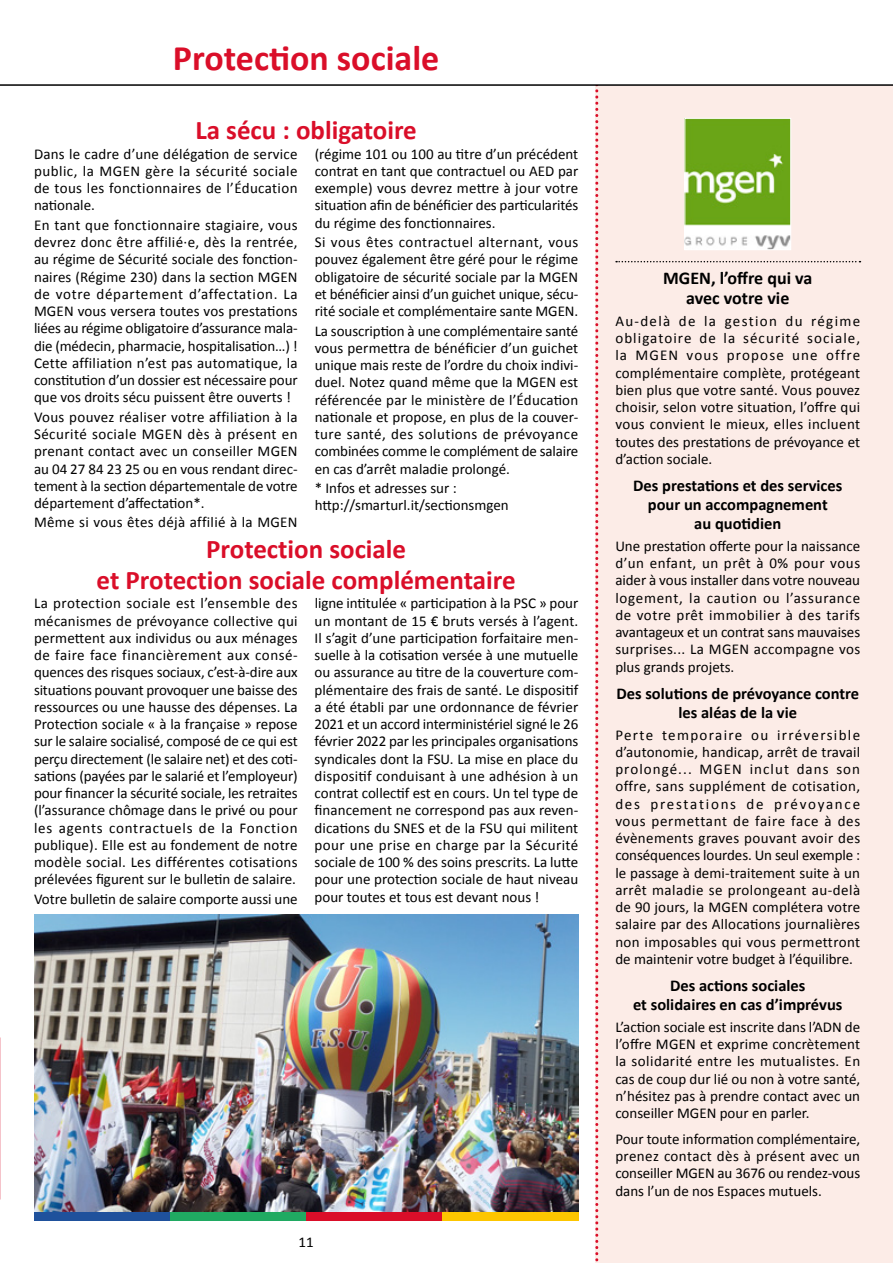
<style>
.page{position:relative;width:893px;height:1263px;background:#fff}
.page>*{position:absolute;margin:0;border:0;box-sizing:border-box;transform-origin:0 0}
.t1{font:700 36px "Calibri";color:#da0e29}
.t2{font:700 27px/31px "Calibri";color:#da0e29;text-align:center}
.t3{font:700 18px/20.7px "Calibri";color:#000;text-align:center}
.t4{font:700 16.5px/18.9px "Calibri";color:#000;text-align:center}
.t5{font:15px/17.2px "Calibri";color:#000;text-align:justify}
.t6{font:15px "Calibri";letter-spacing:.02em;color:#000}
</style>
<div class="page">
<div style="left:595px;top:0;width:298px;height:1263px;background:#fcece7"></div>
<img style="left:686px;top:120px;width:103px;height:128px">
<div style="left:684px;top:118px;width:107px;height:132px;border:1px solid #fff"></div>
<svg style="left:616px;top:261px;width:244px;height:1px"></svg>
<svg style="left:595px;top:86px;width:3px;height:1176px"></svg>
<img style="left:34px;top:914px;width:544px;height:298px">
<div style="left:0;top:0;width:893px;height:85px;background:#fff"></div>
<hr style="left:0;top:84px;width:893px;height:2px;background:#000">
<div style="left:34px;top:1212px;width:136px;height:8px;background:#1f519c"></div>
<div style="left:170px;top:1212px;width:136px;height:8px;background:#20aa62"></div>
<div style="left:306px;top:1212px;width:136px;height:8px;background:#da0e29"></div>
<div style="left:442px;top:1212px;width:136px;height:8px;background:#fdc600"></div>
<h1 class="t1" style="left:173px;top:32px;width:268px">Protection sociale</h1>
<h2 class="t2" style="left:195px;top:114px;width:223px">La sécu : obligatoire</h2>
<p class="t5" style="left:34px;top:145px;width:265px">Dans le cadre d’une délégation de service public, la MGEN gère la sécurité sociale de tous les fonctionnaires de l’Éducation nationale.</p>
<p class="t5" style="left:34px;top:216px;width:265px">En tant que fonctionnaire stagiaire, vous devrez donc être affilié·e, dès la rentrée, au régime de Sécurité sociale des fonction&shy;naires (Régime 230) dans la section MGEN de votre département d’affectation. La MGEN vous versera toutes vos prestations liées au régime obligatoire d’assurance mala&shy;die (médecin, pharmacie, hospitalisation…) !<br>Cette affiliation n’est pas automatique, la constitution d’un dossier est nécessaire pour que vos droits sécu puissent être ouverts !</p>
<p class="t5" style="left:34px;top:408px;width:265px">Vous pouvez réaliser votre affiliation à la Sécurité sociale MGEN dès à présent en prenant contact avec un conseiller MGEN au 04 27 84 23 25 ou en vous rendant direc&shy;tement à la section départementale de votre département d’affectation*.</p>
<p class="t6" style="left:34px;top:512px;width:265px">Même si vous êtes déjà affilié à la MGEN</p>
<p class="t5" style="left:315px;top:145px;width:265px">(régime 101 ou 100 au titre d’un précédent contrat en tant que contractuel ou AED par exemple) vous devrez mettre à jour votre situation afin de bénéficier des particularités du régime des fonctionnaires.</p>
<p class="t5" style="left:315px;top:233px;width:265px">Si vous êtes contractuel alternant, vous pouvez également être géré pour le régime obligatoire de sécurité sociale par la MGEN et bénéficier ainsi d’un guichet unique, sécu&shy;rité sociale et complémentaire sante MGEN.</p>
<p class="t5" style="left:315px;top:321px;width:265px">La souscription à une complémentaire santé vous permettra de bénéficier d’un guichet unique mais reste de l’ordre du choix indivi&shy;duel. Notez quand même que la MGEN est référencée par le ministère de l’Éducation nationale et propose, en plus de la couver&shy;ture santé, des solutions de prévoyance combinées comme le complément de salaire en cas d’arrêt maladie prolongé.</p>
<p class="t5" style="left:315px;top:479px;width:196px">* Infos et adresses sur : http://smarturl.it/sectionsmgen</p>
<h2 class="t2" style="left:97px;top:533px;width:421px">Protection sociale<br>et Protection sociale complémentaire</h2>
<p class="t5" style="left:34px;top:594px;width:265px">La protection sociale est l’ensemble des mécanismes de prévoyance collective qui permettent aux individus ou aux ménages de faire face financièrement aux consé&shy;quences des risques sociaux, c’est-à-dire aux situations pouvant provoquer une baisse des ressources ou une hausse des dépenses. La Protection sociale « à la française » repose sur le salaire socialisé, composé de ce qui est perçu directement (le salaire net) et des coti&shy;sations (payées par le salarié et l’employeur) pour financer la sécurité sociale, les retraites (l’assurance chômage dans le privé ou pour les agents contractuels de la Fonction publique). Elle est au fondement de notre modèle social. Les différentes cotisations prélevées figurent sur le bulletin de salaire.</p>
<p class="t5" style="left:34px;top:890px;width:265px">Votre bulletin de salaire comporte aussi une</p>
<p class="t5" style="left:315px;top:594px;width:265px">ligne intitulée « participation à la PSC » pour un montant de 15 € bruts versés à l’agent.<br>Il s’agit d’une participation forfaitaire men&shy;suelle à la cotisation versée à une mutuelle ou assurance au titre de la couverture com&shy;plémentaire des frais de santé. Le dispositif a été établi par une ordonnance de février 2021 et un accord interministériel signé le 26 février 2022 par les principales organisations syndicales dont la FSU. La mise en place du dispositif conduisant à une adhésion à un contrat collectif est en cours. Un tel type de financement ne correspond pas aux reven&shy;dications du SNES et de la FSU qui militent pour une prise en charge par la Sécurité sociale de 100 % des soins prescrits. La lutte pour une protection sociale de haut niveau pour toutes et tous est devant nous !</p>
<p class="t5" style="left:299px;top:1233px;width:17px">11</p>
<p class="t3" style="left:663px;top:267px;width:151px">MGEN, l’offre qui va avec votre vie</p>
<p class="t5" style="left:615px;top:312px;width:246px">Au-delà de la gestion du régime obligatoire de la sécurité sociale, la MGEN vous propose une offre complémentaire complète, protégeant bien plus que votre santé. Vous pouvez choisir, selon votre situation, l’offre qui vous convient le mieux, elles incluent toutes des prestations de prévoyance et d’action sociale.</p>
<p class="t4" style="left:633px;top:476px;width:211px">Des prestations et des services pour un accompagnement<br>au quotidien</p>
<p class="t5" style="left:615px;top:537px;width:246px">Une prestation offerte pour la naissance d’un enfant, un prêt à 0% pour vous aider à vous installer dans votre nouveau logement, la caution ou l’assurance de votre prêt immobilier à des tarifs avantageux et un contrat sans mauvaises surprises... La MGEN accompagne vos plus grands projets.</p>
<p class="t4" style="left:616px;top:684px;width:244px">Des solutions de prévoyance contre les aléas de la vie</p>
<p class="t5" style="left:615px;top:725px;width:246px">Perte temporaire ou irréversible d’autonomie, handicap, arrêt de travail prolongé... MGEN inclut dans son offre, sans supplément de cotisation, des prestations de prévoyance vous permettant de faire face à des évènements graves pouvant avoir des conséquences lourdes. Un seul exemple : le passage à demi-traitement suite à un arrêt maladie se prolongeant au-delà de 90 jours, la MGEN complétera votre salaire par des Allocations journalières non imposables qui vous permettront de maintenir votre budget à l’équilibre.</p>
<p class="t4" style="left:633px;top:976px;width:211px">Des actions sociales<br>et solidaires en cas d’imprévus</p>
<p class="t5" style="left:615px;top:1018px;width:246px">L’action sociale est inscrite dans l’ADN de l’offre MGEN et exprime concrètement la solidarité entre les mutualistes. En cas de coup dur lié ou non à votre santé, n’hésitez pas à prendre contact avec un conseiller MGEN pour en parler.</p>
<p class="t5" style="left:615px;top:1130px;width:246px">Pour toute information complémentaire, prenez contact dès à présent avec un conseiller MGEN au 3676 ou rendez-vous dans l’un de nos Espaces mutuels.</p>
</div>
